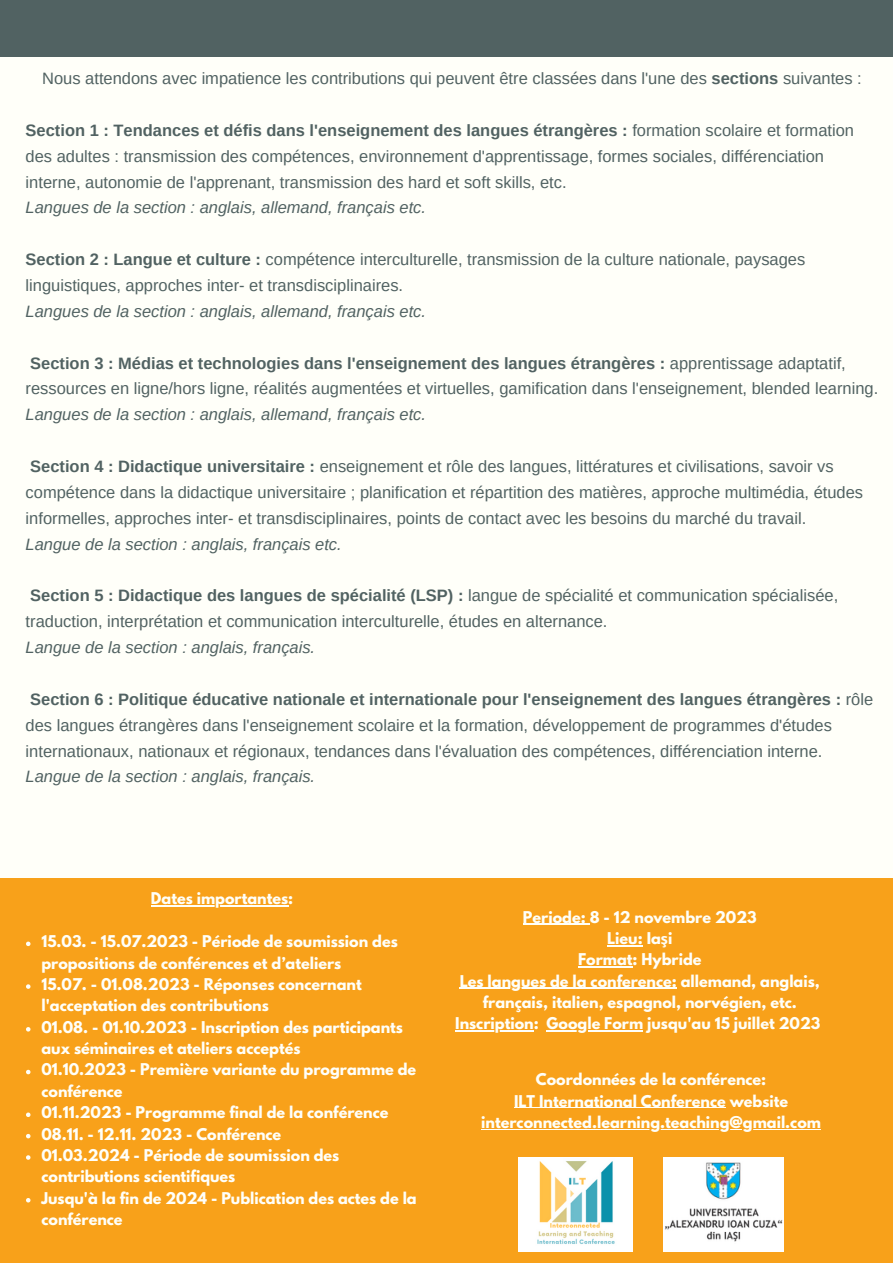
<style>
.page{position:relative;width:893px;height:1264px;background:#fff}
.page>*{position:absolute;margin:0;border:0;box-sizing:border-box;transform-origin:0 0}
.t1{font:16.5px/25.8px "Arimo";color:#516262}
.t2{font:italic 16.5px "Arimo";color:#516262}
.t3{font:700 14.4px/21.3px "League Spartan";color:#fffff9;text-align:center}
.s1{font-weight:700}
.s2{font-family:"Noto Sans"}
</style>
<div class="page">
<div style="left:0;top:0;width:892px;height:1262px;background:#fffff9"></div>
<div style="left:0;top:878px;width:892px;height:384px;background:#f8a11a"></div>
<div style="left:0;top:0;width:892px;height:56px;background:#516262"></div>
<img style="left:518px;top:1157px;width:114px;height:94px">
<img style="left:664px;top:1157px;width:119px;height:94px">
<svg style="left:26px;top:941px;width:4px;height:5px"></svg>
<svg style="left:26px;top:984px;width:4px;height:4px"></svg>
<svg style="left:26px;top:1027px;width:4px;height:4px"></svg>
<svg style="left:26px;top:1069px;width:4px;height:5px"></svg>
<svg style="left:26px;top:1112px;width:4px;height:4px"></svg>
<svg style="left:26px;top:1133px;width:4px;height:5px"></svg>
<svg style="left:26px;top:1155px;width:4px;height:4px"></svg>
<svg style="left:26px;top:1198px;width:4px;height:4px"></svg>
<hr style="left:151px;top:905px;width:137px;height:1px;background:#fffff9">
<hr style="left:514px;top:1107px;width:211px;height:1px;background:#fffff9">
<hr style="left:481px;top:1128px;width:340px;height:1px;background:#fffff9">
<hr style="left:523px;top:923px;width:66px;height:1px;background:#fffff9">
<hr style="left:607px;top:945px;width:35px;height:1px;background:#fffff9">
<hr style="left:578px;top:966px;width:54px;height:1px;background:#fffff9">
<hr style="left:459px;top:987px;width:217px;height:1px;background:#fffff9">
<hr style="left:455px;top:1030px;width:78px;height:1px;background:#fffff9">
<hr style="left:546px;top:1030px;width:97px;height:1px;background:#fffff9">
<p class="t1" style="left:42px;top:65px;width:821px">Nous attendons avec impatience les contributions qui peuvent être classées dans l'une des <span class="s1">sections</span> suivantes :</p>
<p class="t1" style="left:26px;top:117px;width:829px"><span class="s1">Section 1 : Tendances et défis dans l'enseignement des langues étrangères :</span> formation scolaire et formation des adultes : transmission des compétences, environnement d'apprentissage, formes sociales, différenciation interne, autonomie de l'apprenant, transmission des hard et soft skills, etc.</p>
<p class="t2" style="left:26px;top:198px;width:402px">Langues de la section : anglais, allemand, français etc.</p>
<p class="t1" style="left:26px;top:246px;width:781px"><span class="s1">Section 2 : Langue et culture :</span> compétence interculturelle, transmission de la culture nationale, paysages linguistiques, approches inter- et transdisciplinaires.</p>
<p class="t2" style="left:26px;top:302px;width:402px">Langues de la section : anglais, allemand, français etc.</p>
<p class="t1" style="left:26px;top:350px;width:854px"><span class="s1">Section 3 : Médias et technologies dans l'enseignement des langues étrangères :</span> apprentissage adaptatif, ressources en ligne/hors ligne, réalités augmentées et virtuelles, gamification dans l'enseignement, blended learning.</p>
<p class="t2" style="left:26px;top:405px;width:402px">Langues de la section : anglais, allemand, français etc.</p>
<p class="t1" style="left:26px;top:453px;width:839px"><span class="s1">Section 4 : Didactique universitaire :</span> enseignement et rôle des langues, littératures et civilisations, savoir vs compétence dans la didactique universitaire ; planification et répartition des matières, approche multimédia, études informelles, approches inter- et transdisciplinaires, points de contact avec les besoins du marché du travail.</p>
<p class="t2" style="left:26px;top:534px;width:317px">Langue de la section : anglais, français etc.</p>
<p class="t1" style="left:26px;top:582px;width:814px"><span class="s1">Section 5 : Didactique des langues de spécialité (LSP) :</span> langue de spécialité et communication spécialisée, traduction, interprétation et communication interculturelle, études en alternance.</p>
<p class="t2" style="left:26px;top:638px;width:291px">Langue de la section : anglais, français.</p>
<p class="t1" style="left:26px;top:686px;width:849px"><span class="s1">Section 6 : Politique éducative nationale et internationale pour l'enseignement des langues étrangères :</span> rôle des langues étrangères dans l'enseignement scolaire et la formation, développement de programmes d'études internationaux, nationaux et régionaux, tendances dans l'évaluation des compétences, différenciation interne.</p>
<p class="t2" style="left:26px;top:767px;width:291px">Langue de la section : anglais, français.</p>
<p class="t3" style="left:151px;top:889px;width:144px">Dates importantes:</p>
<p class="t3" style="left:41px;top:932px;width:377px;text-align:left">15.03. - 15.07.2023 - Période de soumission des propositions de conférences et d’ateliers<br>15.07. - 01.08.2023 - Réponses concernant l'acceptation des contributions<br>01.08. - 01.10.2023 - Inscription des participants aux séminaires et ateliers acceptés<br>01.10.2023 - Première variante du programme de conférence<br>01.11.2023 - Programme final de la conférence 08.11. - 12.11. 2023 - Conférence<br>01.03.2024 - Période de soumission des contributions scientifiques<br>Jusqu'à la fin de 2024 - Publication des actes de la conférence</p>
<p class="t3" style="left:455px;top:908px;width:366px">Periode: 8 - 12 novembre 2023<br>Lieu: Ia<span class="s2">ş</span>i<br>Format: Hybride<br>Les langues de la conference: allemand, anglais, français, italien, espagnol, norvégien, etc.<br>Inscription: Google Form jusqu'au 15 juillet 2023</p>
<p class="t3" style="left:481px;top:1070px;width:341px">Coordonnées de la conférence:<br>ILT International Conference website interconnected.learning.teaching@gmail.com</p>
</div>
